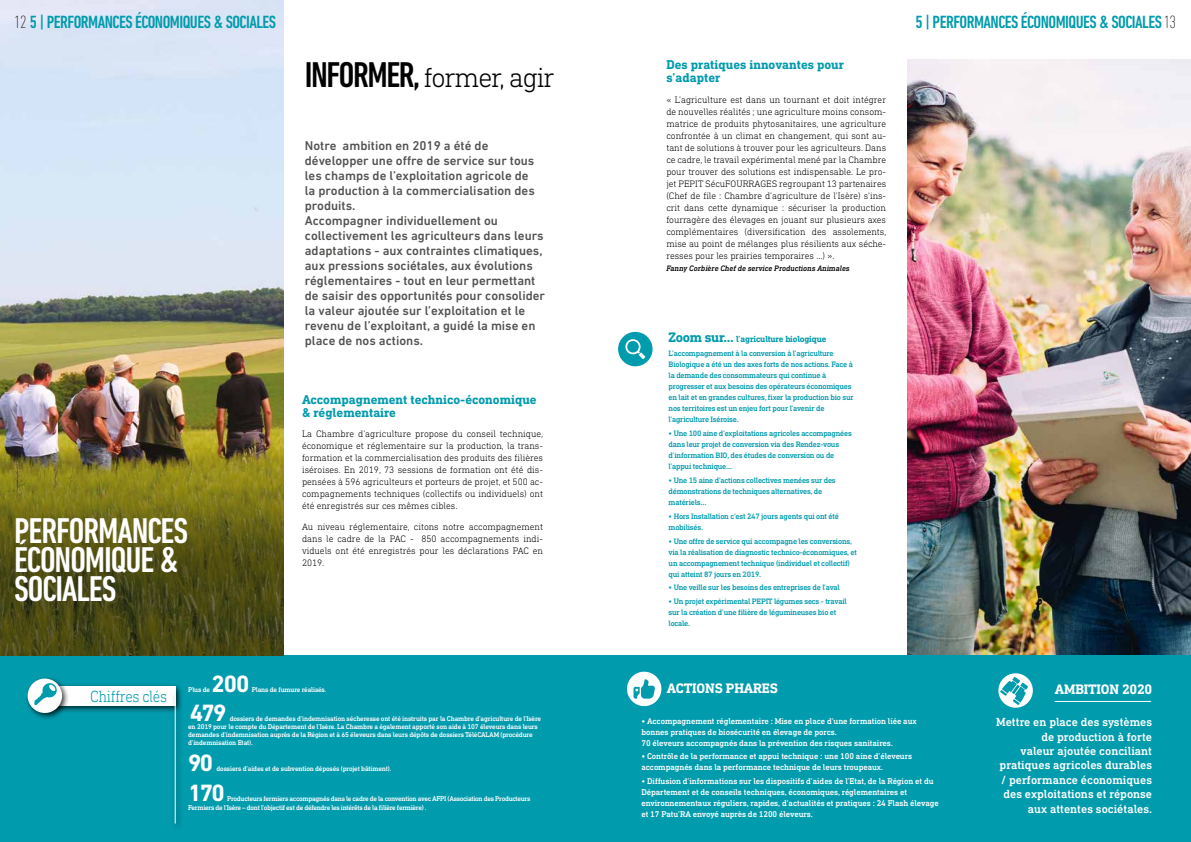
<style>
.page{position:relative;width:1191px;height:842px;background:#fff}
.page>*{position:absolute;margin:0;border:0;box-sizing:border-box;transform-origin:0 0}
.t1{font:500 condensed 36.5px/29px "DIN Next LT Pro";letter-spacing:-.03em;color:#fff}
.t2{font:300 28.1px "DIN Next Slab Pro";letter-spacing:-.04em;color:#000}
.t3{font:700 24px "DIN Next LT Pro";letter-spacing:-.07em;color:#fff}
.t4{font:500 condensed 18px "DIN Next LT Pro";letter-spacing:-.03em;color:#009bad}
.t5{font:300 16.5px "DIN Next Slab Pro";letter-spacing:-.025em;color:#009bad;scale:.91 1}
.t6{font:700 14px "DIN Next Slab Pro";letter-spacing:-.01em;color:#fff}
.t7{font:500 13px/15px "DIN Next LT Pro";color:#525251}
.t8{font:700 13px/13px "DIN Next Slab Pro";color:#009bad}
.t9{font:500 12px/14.4px "DIN Next Slab Pro";color:#fff;text-align:right}
.t10{font:300 9.5px/12px "DIN Next Slab Pro";color:#000;text-align:justify}
.t11{font:700 9px "DIN Next Slab Pro";letter-spacing:-.02em;color:#009bad}
.t12{font:500 8.5px/11px "DIN Next Slab Pro";letter-spacing:-.01em;color:#fff}
.t13{font:500 8px/11px "DIN Next Slab Pro";letter-spacing:-.03em;color:#009bad}
.t14{font:italic 500 8px "DIN Next Slab Pro";color:#000}
.t15{font:500 7px/8.1px "DIN Next Slab Pro";letter-spacing:-.025em;color:#fff}
.s1{font-weight:200;color:#000}
.s2{font-family:"DIN Next LT Pro";font-weight:500;font-stretch:condensed;font-size:36.5px}
.s3{font-size:14px}
</style>
<div class="page">
<img style="left:907px;top:60px;width:284px;height:595px">
<div style="left:618px;top:332px;width:34px;height:34px;background:#009bad;border-radius:50%"></div>
<svg style="left:625px;top:339px;width:20px;height:20px"></svg>
<div style="left:0;top:655px;width:1191px;height:187px;background:#009bad"></div>
<img style="left:0;top:0;width:283px;height:445px">
<svg style="left:0;top:445px;width:283px;height:210px;background:#5f5c19"></svg>
<svg style="left:627px;top:671px;width:35px;height:36px"></svg>
<div style="left:29px;top:683px;width:154px;height:31px;background:#000;opacity:.75"></div>
<div style="left:33px;top:687px;width:143px;height:19px;background:#fff"></div>
<div style="left:24px;top:675px;width:46px;height:45px;background:#000;opacity:.75"></div>
<svg style="left:26px;top:677px;width:38px;height:38px"></svg>
<div style="left:998px;top:673px;width:34px;height:35px;background:#fff;border-radius:50%"></div>
<svg style="left:1000px;top:677px;width:28px;height:28px"></svg>
<div style="left:171px;top:689px;width:12px;height:141px;background:#000;opacity:.75"></div>
<hr style="left:175px;top:692px;width:1px;height:131px;background:#fff">
<hr style="left:1054px;top:701px;width:97px;height:1px;background:#fff">
<h3 class="t4" style="left:14px;top:11px;width:263px"><span class="s1">12</span> 5 | PERFORMANCES ÉCONOMIQUES &amp; SOCIALES</h3>
<h3 class="t4" style="left:915px;top:11px;width:262px">5 | PERFORMANCES ÉCONOMIQUES &amp; SOCIALES <span class="s1">13</span></h3>
<h2 class="t2" style="left:305px;top:61px;width:251px"><span class="s2">INFORMER,</span> former, agir</h2>
<h1 class="t1" style="left:14px;top:516px;width:175px">PERFORMANCES<br>ÉCONOMIQUE &amp;<br>SOCIALES</h1>
<p class="t7" style="left:305px;top:138px;width:242px">Notre ambition en 2019 a été de développer une offre de service sur tous les champs de l’exploitation agricole de<br>la production à la commercialisation des produits.<br>Accompagner individuellement ou collectivement les agriculteurs dans leurs adaptations - aux contraintes climatiques, aux pressions sociétales, aux évolutions réglementaires - tout en leur permettant de saisir des opportunités pour consolider la valeur ajoutée sur l’exploitation et le revenu de l’exploitant, a guidé la mise en place de nos actions.</p>
<h3 class="t8" style="left:302px;top:393px;width:236px">Accompagnement technico-économique &amp; réglementaire</h3>
<p class="t10" style="left:302px;top:428px;width:243px">La Chambre d’agriculture propose du conseil technique, économique et réglementaire sur la production, la trans&shy;formation et la commercialisation des produits des filières iséroises. En 2019, 73 sessions de formation ont été dis&shy;pensées à 596 agriculteurs et porteurs de projet, et 500 ac&shy;compagnements techniques (collectifs ou individuels) ont été enregistrés sur ces mêmes cibles.</p>
<p class="t10" style="left:302px;top:520px;width:242px">Au niveau réglementaire, citons notre accompagnement dans le cadre de la PAC - 850 accompagnements indi&shy;viduels ont été enregistrés pour les déclarations PAC en 2019.</p>
<h3 class="t5" style="left:90px;top:687px;width:86px">Chiffres clés</h3>
<p class="t15" style="left:188px;top:685px;width:23px">Plus de</p>
<h3 class="t3" style="left:211px;top:670px;width:40px">200</h3>
<p class="t15" style="left:252px;top:685px;width:76px">Plans de fumure réalisés.</p>
<h3 class="t3" style="left:190px;top:698px;width:38px">479</h3>
<p class="t15" style="left:188px;top:714px;width:354px;text-indent:41px">dossiers de demandes d’indemnisation sécheresse ont été instruits par la Chambre d’agriculture de l’Isère en 2019 pour le compte du Département de l’Isère. La Chambre a également apporté son aide à 107 éleveurs dans leurs demandes d’indemnisation auprès de la Région et à 65 éleveurs dans leurs dépôts de dossiers TéléCALAM (procédure d’indemnisation Etat).</p>
<h3 class="t3" style="left:188px;top:749px;width:27px">90</h3>
<p class="t15" style="left:216px;top:765px;width:176px">dossiers d’aides et de subvention déposés (projet bâtiment).</p>
<h3 class="t3" style="left:188px;top:779px;width:38px">170</h3>
<p class="t15" style="left:188px;top:794px;width:344px;line-height:9px;text-indent:39px">Producteurs fermiers accompagnés dans le cadre de la convention avec AFPI (Association des Producteurs<br>Fermiers de l’Isère – dont l’objectif est de défendre les intérêts de la filière fermière) .</p>
<h3 class="t8" style="left:666px;top:58px;width:179px">Des pratiques innovantes pour s’adapter</h3>
<p class="t10" style="left:666px;top:93px;width:221px">« L’agriculture est dans un tournant et doit intégrer de nouvelles réalités ; une agriculture moins consom&shy;matrice de produits phytosanitaires, une agriculture confrontée à un climat en changement, qui sont au&shy;tant de solutions à trouver pour les agriculteurs. Dans ce cadre, le travail expérimental mené par la Chambre pour trouver des solutions est indispensable. Le pro&shy;jet PEPIT SécuFOURRAGES regroupant 13 partenaires (Chef de file : Chambre d’agriculture de l’Isère) s’ins&shy;crit dans cette dynamique : sécuriser la production fourragère des élevages en jouant sur plusieurs axes complémentaires (diversification des assolements, mise au point de mélanges plus résilients aux séche&shy;resses pour les prairies temporaires …) ».</p>
<p class="t14" style="left:666px;top:263px;width:185px">Fanny Corbière Chef de service Productions Animales</p>
<p class="t11" style="left:668px;top:334px;width:159px"><span class="s3">Zoom sur...</span> l’agriculture biologique</p>
<p class="t13" style="left:668px;top:348px;width:186px">L’accompagnement à la conversion à l’agriculture Biologique a été un des axes forts de nos actions. Face à la demande des consommateurs qui continue à progresser et aux besoins des opérateurs économiques en lait et en grandes cultures, fixer la production bio sur nos territoires est un enjeu fort pour l’avenir de l’agriculture Iséroise.</p>
<p class="t13" style="left:668px;top:428px;width:185px">• Une 100 aine d’exploitations agricoles accompagnées dans leur projet de conversion via des Rendez-vous d’information BIO, des études de conversion ou de l’appui technique…</p>
<p class="t13" style="left:668px;top:475px;width:169px">• Une 15 aine d’actions collectives menées sur des démonstrations de techniques alternatives, de matériels…</p>
<p class="t13" style="left:668px;top:510px;width:172px">• Hors Installation c’est 247 jours agents qui ont été mobilisés.</p>
<p class="t13" style="left:668px;top:535px;width:190px">• Une offre de service qui accompagne les conversions, via la réalisation de diagnostic technico-économiques, et un accompagnement technique (individuel et collectif) qui atteint 87 jours en 2019.</p>
<p class="t13" style="left:668px;top:582px;width:173px">• Une veille sur les besoins des entreprises de l’aval</p>
<p class="t13" style="left:668px;top:596px;width:180px">• Un projet expérimental PEPIT légumes secs - travail sur la création d’une filière de légumineuses bio et locale.</p>
<h3 class="t6" style="left:667px;top:680px;width:113px">ACTIONS PHARES</h3>
<p class="t12" style="left:641px;top:715px;width:277px">• Accompagnement réglementaire : Mise en place d’une formation liée aux bonnes pratiques de biosécurité en élevage de porcs.<br>70 éleveurs accompagnés dans la prévention des risques sanitaires.</p>
<p class="t12" style="left:641px;top:751px;width:272px">• Contrôle de la performance et appui technique : une 100 aine d’éleveurs accompagnés dans la performance technique de leurs troupeaux.</p>
<p class="t12" style="left:641px;top:776px;width:299px">• Diffusion d’informations sur les dispositifs d’aides de l’Etat, de la Région et du Département et de conseils techniques, économiques, réglementaires et environnementaux réguliers, rapides, d’actualités et pratiques : 24 Flash élevage et 17 Patu’RA envoyé auprès de 1200 éleveurs.</p>
<h3 class="t6" style="left:1055px;top:681px;width:99px">AMBITION 2020</h3>
<p class="t9" style="left:996px;top:715px;width:157px">Mettre en place des systèmes de production à forte<br>valeur ajoutée conciliant pratiques agricoles durables / performance économiques des exploitations et réponse aux attentes sociétales.</p>
</div>
